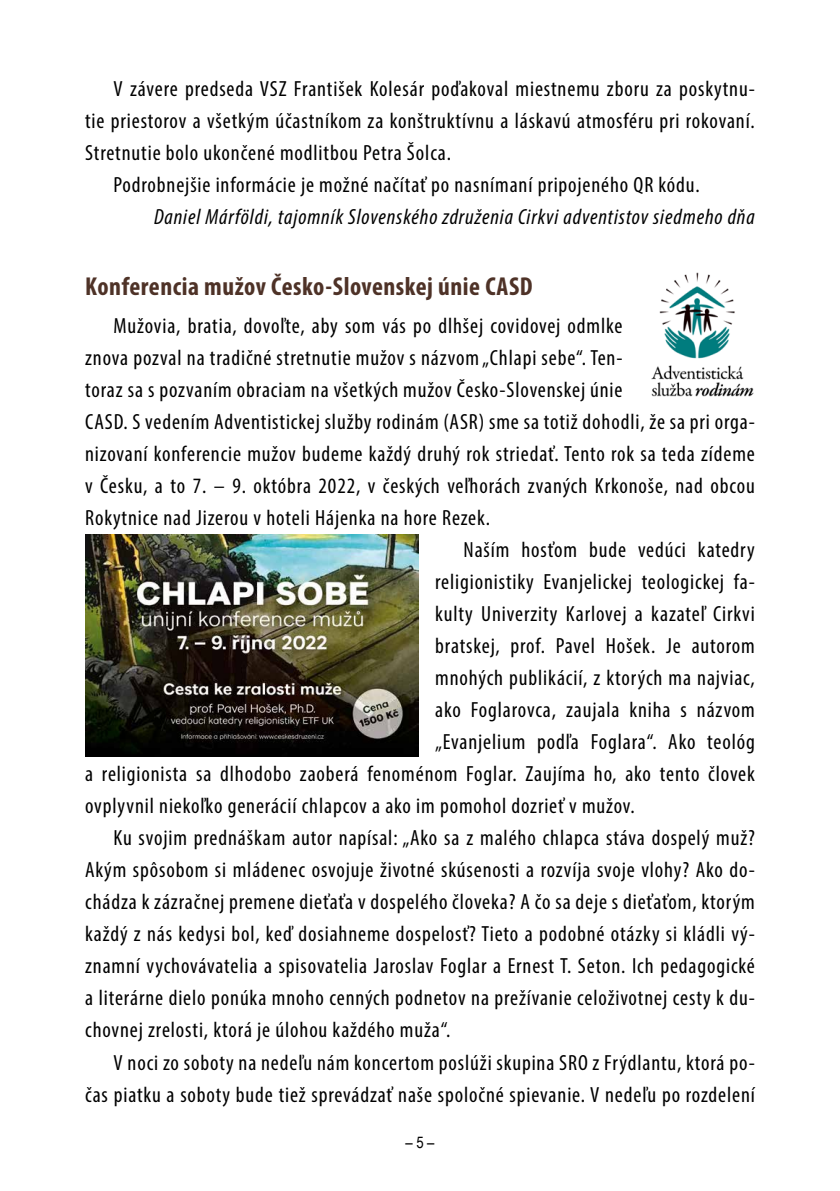
<style>
.page{position:relative;width:840px;height:1191px;background:#fff}
.page>*{position:absolute;margin:0;border:0;box-sizing:border-box;transform-origin:0 0}
.t1{font:700 condensed 26px "Myriad Pro";letter-spacing:.02em;color:#4e3227}
.t2{font:condensed 22px "Myriad Pro";letter-spacing:.04em;color:#000}
.t3{font:italic condensed 22px "Myriad Pro";letter-spacing:.04em;color:#000}
.t4{font:16px "Arial Narrow";color:#000}
</style>
<div class="page">
<img style="left:85px;top:534px;width:333px;height:222px">
<img style="left:651px;top:272px;width:103px;height:125px">
<p class="t2" style="left:113px;top:75px;width:642px">V závere predseda VSZ František Kolesár poďakoval miestnemu zboru za poskytnu-</p>
<p class="t2" style="left:85px;top:107px;width:671px">tie priestorov a všetkým účastníkom za konštruktívnu a láskavú atmosféru pri rokovaní.</p>
<p class="t2" style="left:85px;top:139px;width:367px">Stretnutie bolo ukončené modlitbou Petra Šolca.</p>
<p class="t2" style="left:113px;top:171px;width:587px">Podrobnejšie informácie je možné načítať po nasnímaní pripojeného QR kódu.</p>
<p class="t3" style="left:154px;top:203px;width:602px">Daniel Márföldi, tajomník Slovenského združenia Cirkvi adventistov siedmeho dňa</p>
<p class="t1" style="left:85px;top:270px;width:448px">Konferencia mužov Česko-Slovenskej únie CASD</p>
<p class="t2" style="left:113px;top:312px;width:510px">Mužovia, bratia, dovoľte, aby som vás po dlhšej covidovej odmlke</p>
<p class="t2" style="left:85px;top:344px;width:538px">znova pozval na tradičné stretnutie mužov s názvom „Chlapi sebe“. Ten-</p>
<p class="t2" style="left:85px;top:376px;width:538px">toraz sa s pozvaním obraciam na všetkých mužov Česko-Slovenskej únie</p>
<p class="t2" style="left:85px;top:408px;width:671px">CASD. S vedením Adventistickej služby rodinám (ASR) sme sa totiž dohodli, že sa pri orga-</p>
<p class="t2" style="left:85px;top:440px;width:670px">nizovaní konferencie mužov budeme každý druhý rok striedať. Tento rok sa teda zídeme</p>
<p class="t2" style="left:85px;top:472px;width:671px">v Česku, a to 7. – 9. októbra 2022, v českých veľhorách zvaných Krkonoše, nad obcou</p>
<p class="t2" style="left:85px;top:504px;width:406px">Rokytnice nad Jizerou v hoteli Hájenka na hore Rezek.</p>
<p class="t2" style="left:463px;top:536px;width:292px">Naším hosťom bude vedúci katedry</p>
<p class="t2" style="left:435px;top:568px;width:321px">religionistiky Evanjelickej teologickej fa-</p>
<p class="t2" style="left:435px;top:600px;width:321px">kulty Univerzity Karlovej a kazateľ Cirkvi</p>
<p class="t2" style="left:435px;top:632px;width:321px">bratskej, prof. Pavel Hošek. Je autorom</p>
<p class="t2" style="left:435px;top:664px;width:321px">mnohých publikácií, z ktorých ma najviac,</p>
<p class="t2" style="left:435px;top:696px;width:321px">ako Foglarovca, zaujala kniha s názvom</p>
<p class="t2" style="left:435px;top:728px;width:321px">„Evanjelium podľa Foglara“. Ako teológ</p>
<p class="t2" style="left:85px;top:760px;width:671px">a religionista sa dlhodobo zaoberá fenoménom Foglar. Zaujíma ho, ako tento človek</p>
<p class="t2" style="left:85px;top:792px;width:551px">ovplyvnil niekoľko generácií chlapcov a ako im pomohol dozrieť v mužov.</p>
<p class="t2" style="left:113px;top:824px;width:642px">Ku svojim prednáškam autor napísal: „Ako sa z malého chlapca stáva dospelý muž?</p>
<p class="t2" style="left:85px;top:856px;width:670px">Akým spôsobom si mládenec osvojuje životné skúsenosti a rozvíja svoje vlohy? Ako do-</p>
<p class="t2" style="left:85px;top:888px;width:670px">chádza k zázračnej premene dieťaťa v dospelého človeka? A čo sa deje s dieťaťom, ktorým</p>
<p class="t2" style="left:85px;top:920px;width:670px">každý z nás kedysi bol, keď dosiahneme dospelosť? Tieto a podobné otázky si kládli vý-</p>
<p class="t2" style="left:85px;top:953px;width:671px">znamní vychovávatelia a spisovatelia Jaroslav Foglar a Ernest T. Seton. Ich pedagogické</p>
<p class="t2" style="left:85px;top:985px;width:671px">a literárne dielo ponúka mnoho cenných podnetov na prežívanie celoživotnej cesty k du-</p>
<p class="t2" style="left:85px;top:1017px;width:366px">chovnej zrelosti, ktorá je úlohou každého muža“.</p>
<p class="t2" style="left:113px;top:1049px;width:642px">V noci zo soboty na nedeľu nám koncertom poslúži skupina SRO z Frýdlantu, ktorá po-</p>
<p class="t2" style="left:85px;top:1081px;width:670px">čas piatku a soboty bude tiež sprevádzať naše spoločné spievanie. V nedeľu po rozdelení</p>
<p class="t4" style="left:405px;top:1130px;width:31px">– 5 –</p>
</div>
